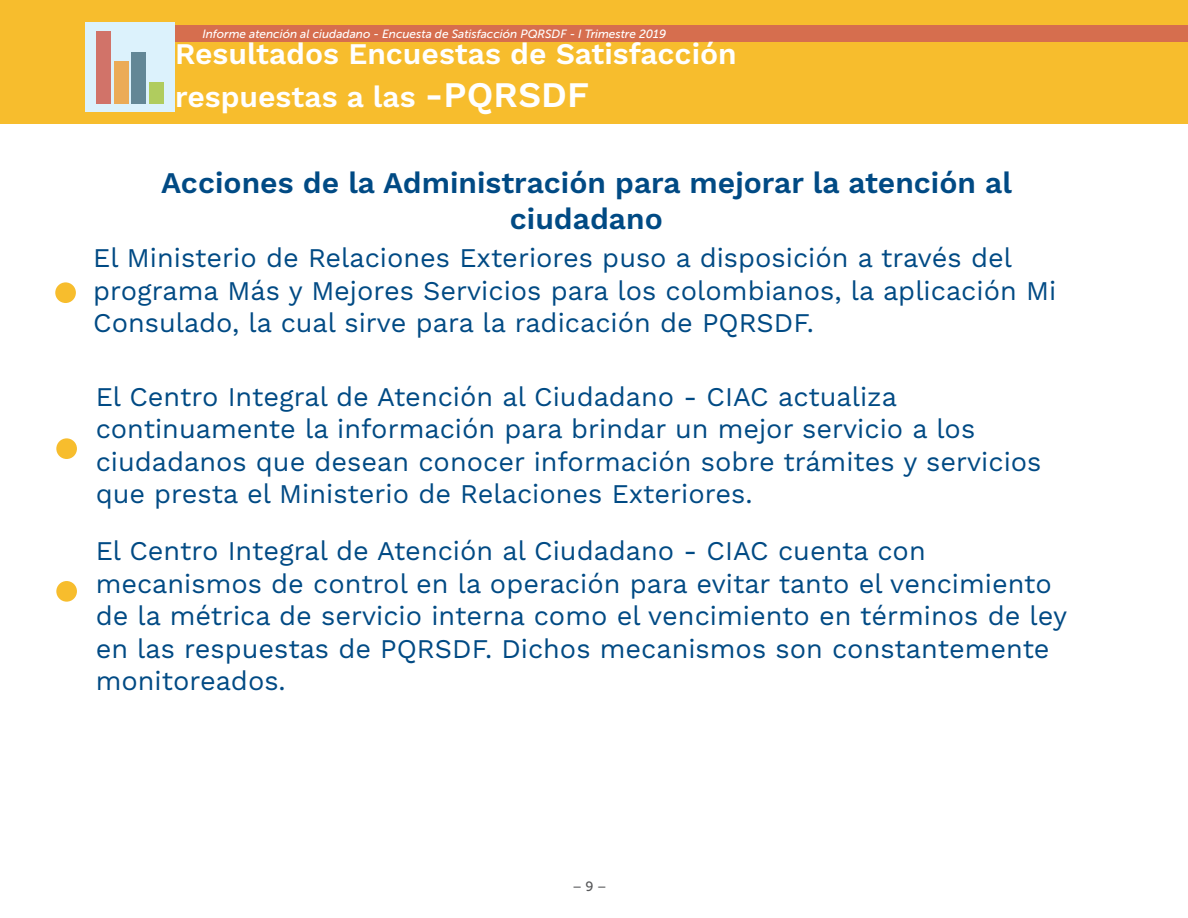
<style>
.page{position:relative;width:1188px;height:918px;background:#fff}
.page>*{position:absolute;margin:0;border:0;box-sizing:border-box;transform-origin:0 0}
.t1{font:600 30px/36px "Work Sans";color:#004a84;text-align:center}
.t2{font:600 30px/43.2px "Work Sans";color:#fff}
.t3{font:27px/32.4px "Work Sans";color:#004a84}
.t4{font:13.5px "Museo Sans 500";color:#57585a}
.t5{font:italic 11.85px "Museo Sans 500";color:#fff}
.s1{font-size:36px}
</style>
<div class="page">
<div style="left:0;top:0;width:1188px;height:123px;background:#f7bd2d"></div>
<div style="left:93px;top:25px;width:1095px;height:16px;background:#d66e4e"></div>
<div style="left:85px;top:22px;width:90px;height:89px;background:#dcf2fc"></div>
<div style="left:96px;top:32px;width:15px;height:72px;background:#d17369"></div>
<div style="left:114px;top:61px;width:15px;height:43px;background:#ebab57"></div>
<div style="left:131px;top:52px;width:15px;height:52px;background:#638796"></div>
<div style="left:149px;top:83px;width:15px;height:21px;background:#b0cc5e"></div>
<div style="left:55px;top:282px;width:21px;height:21px;background:#f7bd2d;border-radius:50%"></div>
<div style="left:56px;top:438px;width:21px;height:21px;background:#f7bd2d;border-radius:50%"></div>
<div style="left:56px;top:581px;width:21px;height:21px;background:#f7bd2d;border-radius:50%"></div>
<p class="t5" style="left:202px;top:27px;width:465px">Informe atención al ciudadano - Encuesta de Satisfacción PQRSDF - I Trimestre 2019</p>
<p class="t2" style="left:175px;top:34px;width:563px">Resultados Encuestas de Satisfacción respuestas a las <span class="s1">-PQRSDF</span></p>
<p class="t1" style="left:161px;top:166px;width:852px">Acciones de la Administración para mejorar la atención al ciudadano</p>
<p class="t3" style="left:93px;top:243px;width:965px">El Ministerio de Relaciones Exteriores puso a disposición a través del programa Más y Mejores Servicios para los colombianos, la aplicación Mi<br>Consulado, la cual sirve para la radicación de PQRSDF.</p>
<p class="t3" style="left:96px;top:382px;width:947px">El Centro Integral de Atención al Ciudadano - CIAC actualiza continuamente la información para brindar un mejor servicio a los ciudadanos que desean conocer información sobre trámites y servicios que presta el Ministerio de Relaciones Exteriores.</p>
<p class="t3" style="left:96px;top:536px;width:973px">El Centro Integral de Atención al Ciudadano - CIAC cuenta con mecanismos de control en la operación para evitar tanto el vencimiento de la métrica de servicio interna como el vencimiento en términos de ley en las respuestas de PQRSDF. Dichos mecanismos son constantemente monitoreados.</p>
<p class="t4" style="left:572px;top:879px;width:36px">– 9 –</p>
</div>
